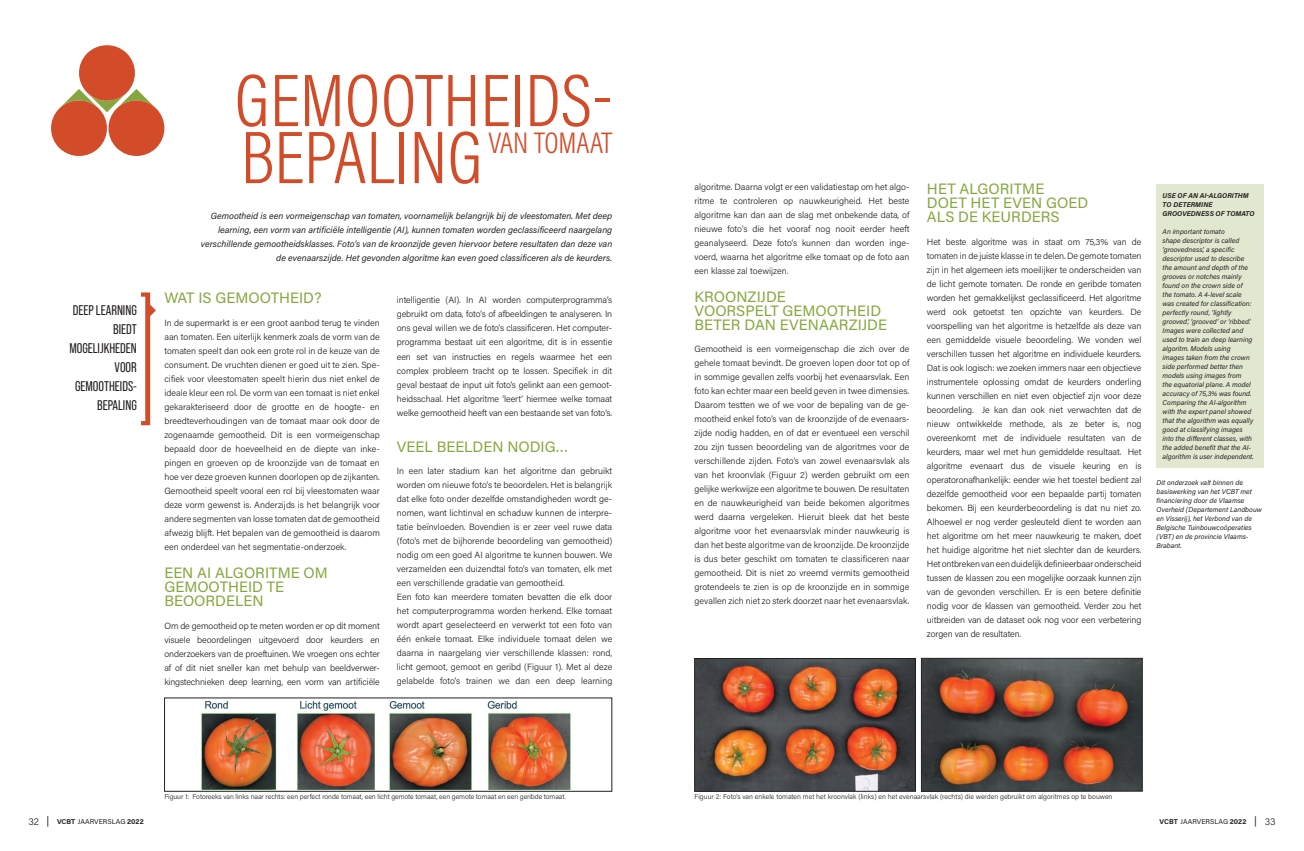
<style>
.page{position:relative;width:1304px;height:851px;background:#fff}
.page>*{position:absolute;margin:0;border:0;box-sizing:border-box;transform-origin:0 0}
.t1{font:75px/57px "Acumin Variable Concept";color:#d34c29}
.t2{font:30px "Acumin Variable Concept";color:#d34c29}
.t3{font:15px/14px "Acumin Pro";color:#84a83f}
.t4{font:14px/19px "Bebas Neue Pro";color:#231f20;text-align:right}
.t5{font:300 9px/14px "Acumin Pro";color:#231f20}
.t6{font:italic 9px/14px "Acumin Pro";color:#231f20;text-align:right}
.t7{font:italic 7px/9px "Acumin Pro";color:#231f20}
.t8{font:300 7px "Acumin Pro";letter-spacing:-.005em;color:#231f20}
.t9{font:italic 700 7px/9px "Acumin Pro";letter-spacing:.005em;color:#231f20}
.t10{font:7px "Acumin Pro";letter-spacing:.005em;color:#231f20}
.s1{font-weight:300;font-size:10px}
.s2{font-size:10px}
.s3{font-weight:700}
</style>
<div class="page">
<div style="left:1157px;top:184px;width:107px;height:284px;background:#e2e8d0"></div>
<svg style="left:141px;top:292px;width:15px;height:133px"></svg>
<img style="left:201px;top:700px;width:370px;height:89px">
<img style="left:696px;top:660px;width:218px;height:129px">
<div style="left:694px;top:658px;width:222px;height:133px;border:1px solid #231f20"></div>
<img style="left:923px;top:660px;width:217px;height:129px">
<div style="left:921px;top:658px;width:221px;height:133px;border:1px solid #231f20"></div>
<svg style="left:51px;top:45px;width:114px;height:111px"></svg>
<h3 class="t4" style="left:69px;top:301px;width:69px">DEEP LEARNING<br>BIEDT<br>MOGELIJKHEDEN<br>VOOR<br>GEMOOTHEIDS-<br>BEPALING</h3>
<h1 class="t1" style="left:235px;top:69px;width:374px">GEMOOTHEIDS-<br>BEPALING</h1>
<h2 class="t2" style="left:488px;top:122px;width:125px">VAN TOMAAT</h2>
<p class="t6" style="left:201px;top:209px;width:413px">Gemootheid is een vormeigenschap van tomaten, voornamelijk belangrijk bij de vleestomaten. Met deep learning, een vorm van artificiële intelligentie (AI), kunnen tomaten worden geclassificeerd naargelang verschillende gemootheidsklasses. Foto’s van de kroonzijde geven hiervoor betere resultaten dan deze van de evenaarszijde. Het gevonden algoritme kan even goed classificeren als de keurders.</p>
<h3 class="t3" style="left:164px;top:290px;width:159px">WAT IS GEMOOTHEID?</h3>
<p class="t5" style="left:164px;top:315px;width:217px">In de supermarkt is er een groot aanbod terug te vinden aan tomaten. Een uiterlijk kenmerk zoals de vorm van de tomaten speelt dan ook een grote rol in de keuze van de consument. De vruchten dienen er goed uit te zien. Spe&shy;cifiek voor vleestomaten speelt hierin dus niet enkel de ideale kleur een rol. De vorm van een tomaat is niet enkel gekarakteriseerd door de grootte en de hoogte- en breedteverhoudingen van de tomaat maar ook door de zogenaamde gemootheid. Dit is een vormeigenschap bepaald door de hoeveelheid en de diepte van inke&shy;pingen en groeven op de kroonzijde van de tomaat en hoe ver deze groeven kunnen doorlopen op de zijkanten.<br>Gemootheid speelt vooral een rol bij vleestomaten waar deze vorm gewenst is. Anderzijds is het belangrijk voor andere segmenten van losse tomaten dat de gemootheid afwezig blijft. Het bepalen van de gemootheid is daarom een onderdeel van het segmentatie-onderzoek.</p>
<h3 class="t3" style="left:164px;top:565px;width:165px">EEN AI ALGORITME OM<br>GEMOOTHEID TE<br>BEOORDELEN</h3>
<p class="t5" style="left:164px;top:618px;width:217px">Om de gemootheid op te meten worden er op dit moment visuele beoordelingen uitgevoerd door keurders en onderzoekers van de proeftuinen. We vroegen ons echter af of dit niet sneller kan met behulp van beeldverwer&shy;kingstechnieken deep learning, een vorm van artificiële</p>
<p class="t5" style="left:397px;top:293px;width:217px;text-align:justify">intelligentie (AI). In AI worden computerprogramma’s gebruikt om data, foto’s of afbeeldingen te analyseren. In ons geval willen we de foto’s classificeren. Het computer&shy;programma bestaat uit een algoritme, dit is in essentie een set van instructies en regels waarmee het een complex probleem tracht op te lossen. Specifiek in dit geval bestaat de input uit foto’s gelinkt aan een gemoot&shy;heidsschaal. Het algoritme ‘leert’ hiermee welke tomaat welke gemootheid heeft van een bestaande set van foto’s.</p>
<h3 class="t3" style="left:397px;top:438px;width:173px">VEEL BEELDEN NODIG…</h3>
<p class="t5" style="left:397px;top:463px;width:217px">In een later stadium kan het algoritme dan gebruikt worden om nieuwe foto’s te beoordelen. Het is belangrijk dat elke foto onder dezelfde omstandigheden wordt ge&shy;nomen, want lichtinval en schaduw kunnen de interpre&shy;tatie beïnvloeden. Bovendien is er zeer veel ruwe data (foto’s met de bijhorende beoordeling van gemootheid) nodig om een goed AI algoritme te kunnen bouwen. We verzamelden een duizendtal foto’s van tomaten, elk met een verschillende gradatie van gemootheid.<br>Een foto kan meerdere tomaten bevatten die elk door het computerprogramma worden herkend. Elke tomaat wordt apart geselecteerd en verwerkt tot een foto van één enkele tomaat. Elke individuele tomaat delen we daarna in naargelang vier verschillende klassen: rond, licht gemoot, gemoot en geribd (Figuur 1). Met al deze gelabelde foto’s trainen we dan een deep learning</p>
<p class="t5" style="left:694px;top:179px;width:217px">algoritme. Daarna volgt er een validatiestap om het algo&shy;ritme te controleren op nauwkeurigheid. Het beste algoritme kan dan aan de slag met onbekende data, of nieuwe foto’s die het vooraf nog nooit eerder heeft geanalyseerd. Deze foto’s kunnen dan worden inge&shy;voerd, waarna het algoritme elke tomaat op de foto aan een klasse zal toewijzen.</p>
<h3 class="t3" style="left:694px;top:289px;width:194px">KROONZIJDE<br>VOORSPELT GEMOOTHEID<br>BETER DAN EVENAARZIJDE</h3>
<p class="t5" style="left:694px;top:341px;width:217px">Gemootheid is een vormeigenschap die zich over de gehele tomaat bevindt. De groeven lopen door tot op of in sommige gevallen zelfs voorbij het evenaarsvlak. Een foto kan echter maar een beeld geven in twee dimensies.<br>Daarom testten we of we voor de bepaling van de ge&shy;mootheid enkel foto’s van de kroonzijde of de evenaars&shy;zijde nodig hadden, en of dat er eventueel een verschil zou zijn tussen beoordeling van de algoritmes voor de verschillende zijden. Foto’s van zowel evenaarsvlak als van het kroonvlak (Figuur 2) werden gebruikt om een gelijke werkwijze een algoritme te bouwen. De resultaten en de nauwkeurigheid van beide bekomen algoritmes werd daarna vergeleken. Hieruit bleek dat het beste algoritme voor het evenaarsvlak minder nauwkeurig is dan het beste algoritme van de kroonzijde. De kroonzijde is dus beter geschikt om tomaten te classificeren naar gemootheid. Dit is niet zo vreemd vermits gemootheid grotendeels te zien is op de kroonzijde en in sommige gevallen zich niet zo sterk doorzet naar het evenaarsvlak.</p>
<h3 class="t3" style="left:927px;top:181px;width:163px">HET ALGORITME<br>DOET HET EVEN GOED<br>ALS DE KEURDERS</h3>
<p class="t5" style="left:927px;top:234px;width:216px;text-align:justify">Het beste algoritme was in staat om 75,3% van de tomaten in de juiste klasse in te delen. De gemote tomaten zijn in het algemeen iets moeilijker te onderscheiden van de licht gemote tomaten. De ronde en geribde tomaten worden het gemakkelijkst geclassificeerd. Het algoritme werd ook getoetst ten opzichte van keurders. De voorspelling van het algoritme is hetzelfde als deze van een gemiddelde visuele beoordeling. We vonden wel verschillen tussen het algoritme en individuele keurders.<br>Dat is ook logisch: we zoeken immers naar een objectieve instrumentele oplossing omdat de keurders onderling kunnen verschillen en niet even objectief zijn voor deze beoordeling. Je kan dan ook niet verwachten dat de nieuw ontwikkelde methode, als ze beter is, nog overeenkomt met de individuele resultaten van de keurders, maar wel met hun gemiddelde resultaat. Het algoritme evenaart dus de visuele keuring en is operatoronafhankelijk: eender wie het toestel bedient zal dezelfde gemootheid voor een bepaalde partij tomaten bekomen. Bij een keurderbeoordeling is dat nu niet zo.<br>Alhoewel er nog verder gesleuteld dient te worden aan het algoritme om het meer nauwkeurig te maken, doet het huidige algoritme het niet slechter dan de keurders.<br>Het ontbreken van een duidelijk definieerbaar onderscheid tussen de klassen zou een mogelijke oorzaak kunnen zijn van de gevonden verschillen. Er is een betere definitie nodig voor de klassen van gemootheid. Verder zou het uitbreiden van de dataset ook nog voor een verbetering zorgen van de resultaten.</p>
<p class="t9" style="left:1163px;top:190px;width:94px">USE OF AN AI-ALGORITHM<br>TO DETERMINE<br>GROOVEDNESS OF TOMATO</p>
<p class="t7" style="left:1163px;top:226px;width:93px">An important tomato<br>shape descriptor is called ‘groovedness’, a specific descriptor used to describe the amount and depth of the grooves or notches mainly found on the crown side of<br>the tomato. A 4-level scale was created for classification: perfectly round, ‘lightly grooved’, ‘grooved’ or ‘ribbed’.<br>Images were collected and used to train an deep learning algoritm. Models using images taken from the crown side performed better then models using images from<br>the equatorial plane. A model accuracy of 75,3% was found.<br>Comparing the AI-algorithm with the expert panel showed that the algorithm was equally good at classifying images into the different classes, with the added benefit that the AI&shy;algorithm is user independent.</p>
<p class="t7" style="left:1157px;top:477px;width:107px">Dit onderzoek valt binnen de basiswerking van het VCBT met financiering door de Vlaamse<br>Overheid (Departement Landbouw en Visserij), het Verbond van de<br>Belgische Tuinbouwcoöperaties (VBT) en de provincie Vlaams-<br>Brabant.</p>
<p class="t8" style="left:164px;top:792px;width:403px">Figuur 1: Fotoreeks van links naar rechts: een perfect ronde tomaat, een licht gemote tomaat, een gemote tomaat en een geribde tomaat.</p>
<p class="t8" style="left:694px;top:792px;width:419px">Figuur 2: Foto’s van enkele tomaten met het kroonvlak (links) en het evenaarsvlak (rechts) die werden gebruikt om algoritmes op te bouwen</p>
<p class="t10" style="left:28px;top:816px;width:117px"><span class="s1">32</span> <span class="s2">|</span> <span class="s3">VCBT</span> JAARVERSLAG <span class="s3">2022</span></p>
<p class="t10" style="left:1160px;top:816px;width:117px"><span class="s3">VCBT</span> JAARVERSLAG <span class="s3">2022</span> <span class="s2">|</span> <span class="s1">33</span></p>
</div>
